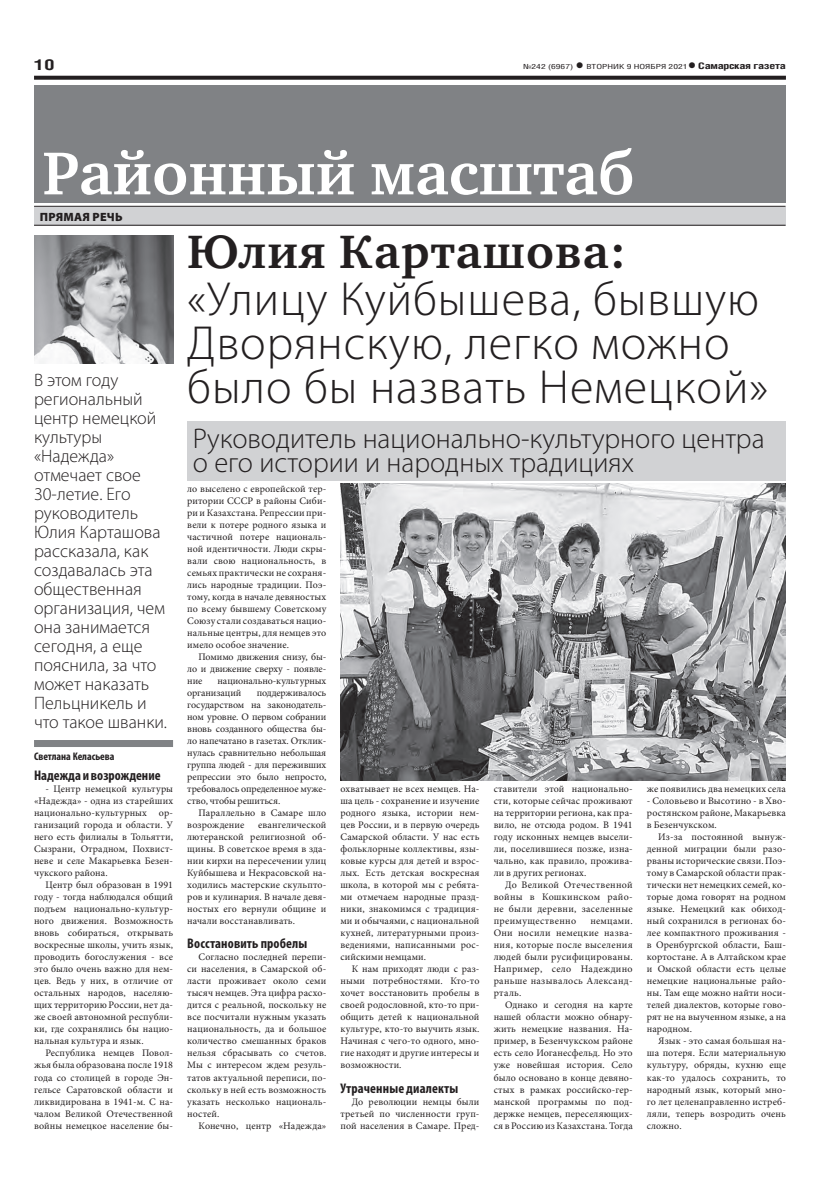
<style>
.page{position:relative;width:820px;height:1191px;background:#fff}
.page>*{position:absolute;margin:0;border:0;box-sizing:border-box;transform-origin:0 0}
.t1{font:700 62px "Charter C";color:#fff}
.t2{font:300 48px/44px "Myriad Pro";letter-spacing:.02em;color:#231f20}
.t3{font:700 48px "Charter C";letter-spacing:.02em;color:#231f20}
.t4{font:300 28.5px/24px "Myriad Pro";color:#231f20}
.t5{font:300 18px/19px "Myriad Pro";color:#231f20}
.t6{font:700 15px "Helios Cond";color:#231f20;scale:1.4 1}
.t7{font:700 condensed 14px "Myriad Pro";letter-spacing:.01em;color:#231f20}
.t8{font:900 12px "Myriad Pro";letter-spacing:.02em;color:#231f20}
.t9{font:700 condensed 11px "Myriad Pro";color:#231f20}
.t10{font:10px/12px "Minion Pro";letter-spacing:.01em;color:#231f20;text-align:justify}
.t11{font:10px/12px "Minion Pro";letter-spacing:-.01em;color:#231f20}
.t12{font:700 9px "Helios Cond";letter-spacing:-.02em;color:#231f20;scale:1.4 1}
.t13{font:7px "Helios Cond";color:#231f20;scale:1.4 1}
.s1{font-weight:700;font-size:16px}
.s2{font-size:16px}
</style>
<div class="page">
<svg style="left:34px;top:76px;width:751px;height:4px;background:#322f2f"></svg>
<div style="left:34px;top:86px;width:751px;height:117px;background:#808285"></div>
<div style="left:34px;top:207px;width:751px;height:18px;background:#d1d2d4"></div>
<hr style="left:34px;top:206px;width:751px;height:1px;background:#231f20">
<hr style="left:34px;top:225px;width:751px;height:1px;background:#231f20">
<div style="left:187px;top:421px;width:598px;height:59px;background:#d1d2d4"></div>
<div style="left:34px;top:740px;width:139px;height:7px;background:#808285"></div>
<img style="left:340px;top:483px;width:445px;height:297px">
<img style="left:34px;top:235px;width:139px;height:128px">
<h3 class="t6" style="left:34px;top:55px;width:16px">10</h3>
<p class="t13" style="left:523px;top:63px;width:119px">№242 (6967) <span class="s1">•</span> вторник 9 ноября 2021</p>
<p class="t12" style="left:687px;top:61px;width:72px"><span class="s2">•</span> Самарская газета</p>
<h1 class="t1" style="left:43px;top:139px;width:593px">Районный масштаб</h1>
<p class="t8" style="left:40px;top:210px;width:84px">Прямая речь</p>
<p class="t5" style="left:34px;top:370px;width:134px">В этом году региональный центр немецкой культуры «Надежда» отмечает свое<br>30-летие. Его руководитель<br>Юлия Карташова рассказала, как создавалась эта общественная организация, чем она занимается сегодня, а еще пояснила, за что может наказать<br>Пельцникель и что такое шванки.</p>
<p class="t9" style="left:34px;top:750px;width:82px">Светлана Келасьева</p>
<h3 class="t7" style="left:34px;top:767px;width:128px">Надежда и возрождение</h3>
<p class="t10" style="left:34px;top:783px;width:140px;text-indent:11px">- Центр немецкой культуры «Надежда» - одна из старейших национально-культурных ор&shy;ганизаций города и области. У него есть филиалы в Тольятти, Сызрани, Отрадном, Похвист&shy;неве и селе Макарьевка Безен&shy;чукского района.</p>
<p class="t10" style="left:34px;top:879px;width:140px;text-indent:11px">Центр был образован в 1991 году - тогда наблюдался общий подъем национально-культур&shy;ного движения. Возможность вновь собираться, открывать воскресные школы, учить язык, проводить богослужения - все это было очень важно для нем&shy;цев. Ведь у них, в отличие от остальных народов, населяю&shy;щих территорию России, нет да&shy;же своей автономной республи&shy;ки, где сохранялись бы нацио&shy;нальная культура и язык.</p>
<p class="t10" style="left:34px;top:1047px;width:140px;text-indent:11px">Республика немцев Повол&shy;жья была образована после 1918 года со столицей в городе Эн&shy;гельсе Саратовской области и ликвидирована в 1941-м. С на&shy;чалом Великой Отечественной войны немецкое население бы-</p>
<h2 class="t3" style="left:187px;top:226px;width:440px">Юлия Карташова:</h2>
<h2 class="t2" style="left:187px;top:277px;width:582px">«Улицу Куйбышева, бывшую<br>Дворянскую, легко можно было бы назвать Немецкой»</h2>
<h3 class="t4" style="left:193px;top:426px;width:573px">Руководитель национально-культурного центра о его истории и народных традициях</h3>
<p class="t10" style="left:187px;top:483px;width:140px">ло выселено с европейской тер&shy;ритории СССР в районы Сиби&shy;ри и Казахстана. Репрессии при&shy;вели к потере родного языка и частичной потере националь&shy;ной идентичности. Люди скры&shy;вали свою национальность, в семьях практически не сохраня&shy;лись народные традиции. Поэ&shy;тому, когда в начале девяностых по всему бывшему Советскому Союзу стали создаваться нацио&shy;нальные центры, для немцев это имело особое значение.</p>
<p class="t10" style="left:187px;top:651px;width:140px;text-indent:11px">Помимо движения снизу, бы&shy;ло и движение сверху - появле&shy;ние</p>
<p class="t11" style="left:187px;top:675px;width:140px;text-indent:30px">национально-культурных организаций</p>
<p class="t10" style="left:187px;top:687px;width:140px;text-indent:69px">поддерживалось государством на законодатель&shy;ном уровне. О первом собрании вновь созданного общества бы&shy;ло напечатано в газетах. Отклик&shy;нулась сравнительно небольшая группа людей - для переживших репрессии это было непросто, требовалось определенное муже&shy;ство, чтобы решиться.</p>
<p class="t10" style="left:187px;top:807px;width:140px;text-indent:11px">Параллельно в Самаре шло возрождение</p>
<p class="t10" style="left:187px;top:819px;width:140px;text-indent:71px">евангелической лютеранской религиозной об&shy;щины. В советское время в зда&shy;нии кирхи на пересечении улиц Куйбышева и Некрасовской на&shy;ходились мастерские скульпто&shy;ров и кулинария. В начале девя&shy;ностых его вернули общине и начали восстанавливать.</p>
<h3 class="t7" style="left:187px;top:935px;width:121px">Восстановить пробелы</h3>
<p class="t10" style="left:187px;top:951px;width:140px;text-indent:11px">Согласно последней перепи&shy;си населения, в Самарской об&shy;ласти проживает около семи тысяч немцев. Эта цифра расхо&shy;дится с реальной, поскольку не все посчитали нужным указать национальность, да и большое количество смешанных браков нельзя сбрасывать со счетов.<br>Мы с интересом ждем резуль&shy;татов актуальной переписи, по&shy;скольку в ней есть возможность указать несколько националь&shy;ностей.</p>
<p class="t10" style="left:198px;top:1119px;width:129px">Конечно, центр «Надежда»</p>
<p class="t10" style="left:340px;top:783px;width:140px">охватывает не всех немцев. На&shy;ша цель - сохранение и изучение родного языка, истории нем&shy;цев России, и в первую очередь Самарской области. У нас есть фольклорные коллективы, язы&shy;ковые курсы для детей и взрос&shy;лых. Есть детская воскресная школа, в которой мы с ребята&shy;ми отмечаем народные празд&shy;ники, знакомимся с традиция&shy;ми и обычаями, с национальной кухней, литературными произ&shy;ведениями, написанными рос&shy;сийскими немцами.</p>
<p class="t10" style="left:340px;top:963px;width:140px;text-indent:11px">К нам приходят люди с раз&shy;ными потребностями. Кто-то хочет восстановить пробелы в своей родословной, кто-то при&shy;общить детей к национальной культуре, кто-то выучить язык.<br>Начиная с чего-то одного, мно&shy;гие находят и другие интересы и возможности.</p>
<h3 class="t7" style="left:340px;top:1079px;width:119px">Утраченные диалекты</h3>
<p class="t10" style="left:340px;top:1095px;width:140px;text-indent:11px">До революции немцы были третьей по численности груп&shy;пой населения в Самаре. Пред-</p>
<p class="t10" style="left:493px;top:783px;width:140px">ставители этой национально&shy;сти, которые сейчас проживают на территории региона, как пра&shy;вило, не отсюда родом. В 1941 году исконных немцев высели&shy;ли, поселившиеся позже, изна&shy;чально, как правило, прожива&shy;ли в других регионах.</p>
<p class="t10" style="left:493px;top:879px;width:140px;text-indent:11px">До Великой Отечественной войны в Кошкинском райо&shy;не были деревни, заселенные преимущественно</p>
<p class="t10" style="left:493px;top:915px;width:140px;text-indent:97px">немцами.<br>Они носили немецкие назва&shy;ния, которые после выселения людей были русифицированы.<br>Например, село Надеждино раньше называлось Александ&shy;рталь.</p>
<p class="t10" style="left:493px;top:999px;width:140px;text-indent:11px">Однако и сегодня на карте нашей области можно обнару&shy;жить немецкие названия. На&shy;пример, в Безенчукском районе есть село Иоганесфельд. Но это уже новейшая история. Село было основано в конце девяно&shy;стых в рамках российско-гер&shy;манской программы по под&shy;держке немцев, переселяющих&shy;ся в Россию из Казахстана. Тогда</p>
<p class="t10" style="left:646px;top:783px;width:140px">же появились два немецких села</p>
<p class="t10" style="left:646px;top:795px;width:140px">- Соловьево и Высотино - в Хво&shy;ростянском районе, Макарьевка в Безенчукском.</p>
<p class="t10" style="left:646px;top:831px;width:140px;text-indent:11px">Из-за постоянной вынуж&shy;денной миграции были разо&shy;рваны исторические связи. Поэ&shy;тому в Самарской области прак&shy;тически нет немецких семей, ко&shy;торые дома говорят на родном языке. Немецкий как обиход&shy;ный сохранился в регионах бо&shy;лее компактного проживания - в Оренбургской области, Баш&shy;кортостане. А в Алтайском крае и Омской области есть целые немецкие национальные райо&shy;ны. Там еще можно найти носи&shy;телей диалектов, которые гово&shy;рят не на выученном языке, а на народном.</p>
<p class="t10" style="left:646px;top:1035px;width:140px;text-indent:11px">Язык - это самая большая на&shy;ша потеря. Если материальную культуру, обряды, кухню еще как-то удалось сохранить, то народный язык, который мно&shy;го лет целенаправленно истреб&shy;ляли, теперь возродить очень сложно.</p>
</div>
